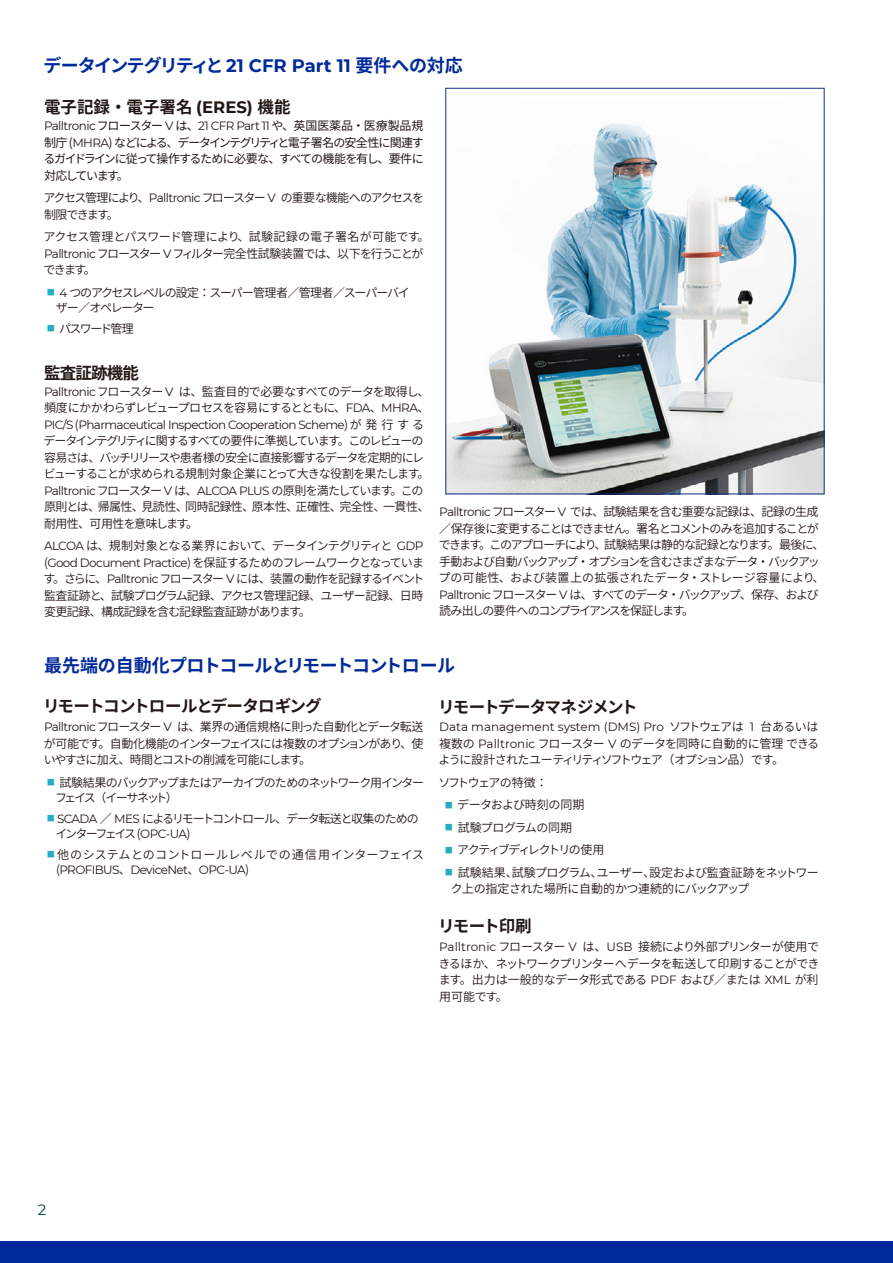
<style>
.page{position:relative;width:893px;height:1263px;background:#fff}
.page>*{position:absolute;margin:0;border:0;box-sizing:border-box;transform-origin:0 0}
.t1{font:700 18px "Source Han Sans JP";letter-spacing:-.04em;color:#002a9a}
.t2{font:700 16.5px "Source Han Sans JP";letter-spacing:-.05em;color:#221714}
.t3{font:700 16.5px "Source Han Sans JP";color:#221714}
.t4{font:700 16.5px "Source Han Sans JP";letter-spacing:-.08em;color:#221714}
.t5{font:15px "Montserrat";color:#003a58}
.t6{font:12px/16.5px "Source Han Sans JP";letter-spacing:-.075em;color:#221714}
.t7{font:12px "Montserrat";letter-spacing:-.05em;color:#221714}
.t8{font:12px/16.5px "Source Han Sans JP";letter-spacing:-.1em;color:#221714;text-align:justify}
.t9{font:12px/16.5px "Source Han Sans JP";letter-spacing:-.05em;color:#221714}
.t10{font:12px/15px "Source Han Sans JP";letter-spacing:-.135em;color:#221714}
.t11{font:12px/16.5px "Source Han Sans JP";letter-spacing:-.03em;color:#221714}
.t12{font:12px/16.5px "Source Han Sans JP";letter-spacing:-.12em;color:#221714}
.t13{font:12px/15px "Source Han Sans JP";letter-spacing:-.11em;color:#221714}
.t14{font:12px/15px "Source Han Sans JP";letter-spacing:-.1em;color:#221714}
.t15{font:12px "Montserrat";color:#221714}
.t16{font:12px "Source Han Sans JP";letter-spacing:.03em;color:#221714}
.t17{font:12px "Source Han Sans JP";letter-spacing:-.125em;color:#221714}
.t18{font:12px "Source Han Sans JP";letter-spacing:-.04em;color:#221714}
.t19{font:12px "Source Han Sans JP";letter-spacing:-.035em;color:#221714}
.s1{font-family:"Montserrat"}
.s2{font-family:"Source Han Sans JP"}
.s3{font-family:"UD Shin M Go Pr 6 N";font-weight:300;font-size:7.5px;color:#27adc2}
</style>
<div class="page">
<div style="left:0;top:1241px;width:893px;height:22px;background:#002a9a"></div>
<img style="left:446px;top:123px;width:378px;height:372px">
<div style="left:446px;top:88px;width:378px;height:406px;border:1px solid #142e86"></div>
<h1 class="t1" style="left:43px;top:56px;width:421px">データインテグリティと <span class="s1">21 CFR Part 11</span> 要件への対応</h1>
<h2 class="t3" style="left:44px;top:97px;width:248px">電子記録・電子署名 <span class="s1">(ERES)</span> 機能</h2>
<p class="t7" style="left:44px;top:118px;width:381px">Palltronic <span class="s2">フロースター</span> V <span class="s2">は、</span>21 CFR Part 11 <span class="s2">や、英国医薬品・医療製品規</span></p>
<p class="t8" style="left:43px;top:134px;width:382px">制庁 (<span class="s1">MHRA</span>) などによる、データインテグリティと電子署名の安全性に関連するガイドラインに従って操作するために必要な、すべての機能を有し、要件に対応しています。</p>
<p class="t12" style="left:44px;top:190px;width:382px">アクセス管理により、<span class="s1">Palltronic</span> フロースター <span class="s1">V</span> の重要な機能へのアクセスを制限できます。</p>
<p class="t9" style="left:44px;top:229px;width:387px">アクセス管理とパスワード管理により、試験記録の電子署名が可能です。<br><span class="s1">Palltronic</span> フロースター <span class="s1">V</span> フィルター完全性試験装置では、以下を行うことができます。</p>
<p class="t14" style="left:56px;top:285px;width:355px;text-indent:-9px"><span class="s3">■</span> <span class="s1">4</span> つのアクセスレベルの設定：スーパー管理者／管理者／スーパーバイザー／オペレーター</p>
<p class="t10" style="left:47px;top:321px;width:88px"><span class="s3">■</span> パスワード管理</p>
<h2 class="t2" style="left:44px;top:363px;width:96px">監査証跡機能</h2>
<p class="t6" style="left:44px;top:383px;width:387px"><span class="s1">Palltronic</span> フロースター <span class="s1">V</span> は、監査目的で必要なすべてのデータを取得し、頻度にかかわらずレビュープロセスを容易にするとともに、<span class="s1">FDA</span>、<span class="s1">MHRA</span>、</p>
<p class="t7" style="left:44px;top:416px;width:382px">PIC/S <span class="s2">(</span>Pharmaceutical Inspection Cooperation Scheme<span class="s2">) が発行する</span></p>
<p class="t6" style="left:44px;top:433px;width:387px">データインテグリティに関するすべての要件に準拠しています。このレビューの容易さは、バッチリリースや患者様の安全に直接影響するデータを定期的にレビューすることが求められる規制対象企業にとって大きな役割を果たします。<span class="s1">Palltronic</span> フロースター <span class="s1">V</span> は、<span class="s1">ALCOA PLUS</span> の原則を満たしています。この原則とは、帰属性、見読性、同時記録性、原本性、正確性、完全性、一貫性、耐用性、可用性を意味します。</p>
<p class="t6" style="left:43px;top:538px;width:382px;text-align:justify"><span class="s1">ALCOA</span> は、規制対象となる業界において、データインテグリティと <span class="s1">GDP </span>(<span class="s1">Good Document Practice</span>) を保証するためのフレームワークとなっています。さらに、<span class="s1">Palltronic</span> フロースター <span class="s1">V</span> には、装置の動作を記録するイベント監査証跡と、試験プログラム記録、アクセス管理記録、ユーザー記録、日時変更記録、構成記録を含む記録監査証跡があります。</p>
<p class="t6" style="left:438px;top:504px;width:388px"><span class="s1">Palltronic</span> フロースター <span class="s1">V</span> では、試験結果を含む重要な記録は、記録の生成／保存後に変更することはできません。署名とコメントのみを追加することができます。このアプローチにより、試験結果は静的な記録となります。最後に、手動および自動バックアップ・オプションを含むさまざまなデータ・バックアップの可能性、および装置上の拡張されたデータ・ストレージ容量により、<span class="s1">Palltronic</span> フロースター <span class="s1">V</span> は、すべてのデータ・バックアップ、保存、および読み出しの要件へのコンプライアンスを保証します。</p>
<h1 class="t1" style="left:44px;top:655px;width:413px">最先端の自動化プロトコールとリモートコントロール</h1>
<h2 class="t2" style="left:43px;top:697px;width:280px">リモートコントロールとデータロギング</h2>
<h2 class="t4" style="left:438px;top:697px;width:201px">リモートデータマネジメント</h2>
<p class="t6" style="left:44px;top:719px;width:381px;text-align:justify"><span class="s1">Palltronic</span> フロースター <span class="s1">V</span> は、業界の通信規格に則った自動化とデータ転送が可能です。自動化機能のインターフェイスには複数のオプションがあり、使いやすさに加え、時間とコストの削減を可能にします。</p>
<p class="t13" style="left:55px;top:775px;width:371px;text-indent:-8px"><span class="s3">■</span> 試験結果のバックアップまたはアーカイブのためのネットワーク用インターフェイス（イーサネット）</p>
<p class="t10" style="left:56px;top:811px;width:365px;text-indent:-9px"><span class="s3">■</span> <span class="s1">SCADA</span> ／ <span class="s1">MES</span> によるリモートコントロール、データ転送と収集のためのインターフェイス (<span class="s1">OPC-UA</span>)</p>
<p class="t16" style="left:47px;top:847px;width:378px"><span class="s3">■</span> 他のシステムとのコントロールレベルでの通信用インターフェイス</p>
<p class="t7" style="left:56px;top:861px;width:195px"><span class="s2">(</span>PROFIBUS<span class="s2">、</span>DeviceNet<span class="s2">、</span>OPC-UA<span class="s2">)</span></p>
<p class="t15" style="left:439px;top:719px;width:381px">Data management system (DMS) Pro <span class="s2">ソフトウェアは</span> 1 <span class="s2">台あるいは</span></p>
<p class="t6" style="left:438px;top:735px;width:382px">複数の <span class="s1">Palltronic</span> フロースター <span class="s1">V</span> のデータを同時に自動的に管理できるように設計されたユーティリティソフトウェア（オプション品）です。</p>
<p class="t12" style="left:438px;top:774px;width:111px">ソフトウェアの特徴：</p>
<p class="t18" style="left:445px;top:798px;width:141px"><span class="s3">■</span> データおよび時刻の同期</p>
<p class="t19" style="left:445px;top:820px;width:128px"><span class="s3">■</span> 試験プログラムの同期</p>
<p class="t17" style="left:445px;top:843px;width:161px"><span class="s3">■</span> アクティブディレクトリの使用</p>
<p class="t11" style="left:451px;top:864px;width:369px;text-indent:-6px"><span class="s3">■</span> 試験結果、試験プログラム、ユーザー、設定および監査証跡をネットワーク上の指定された場所に自動的かつ連続的にバックアップ</p>
<p class="t5" style="left:38px;top:1199px;width:10px">2</p>
<h2 class="t2" style="left:438px;top:917px;width:95px">リモート印刷</h2>
<p class="t6" style="left:439px;top:939px;width:382px;text-align:justify"><span class="s1">Palltronic</span> フロースター <span class="s1">V</span> は、<span class="s1">USB</span> 接続により外部プリンターが使用できるほか、ネットワークプリンターへデータを転送して印刷することができます。出力は一般的なデータ形式である <span class="s1">PDF</span> および／または <span class="s1">XML</span> が利用可能です。</p>
</div>
